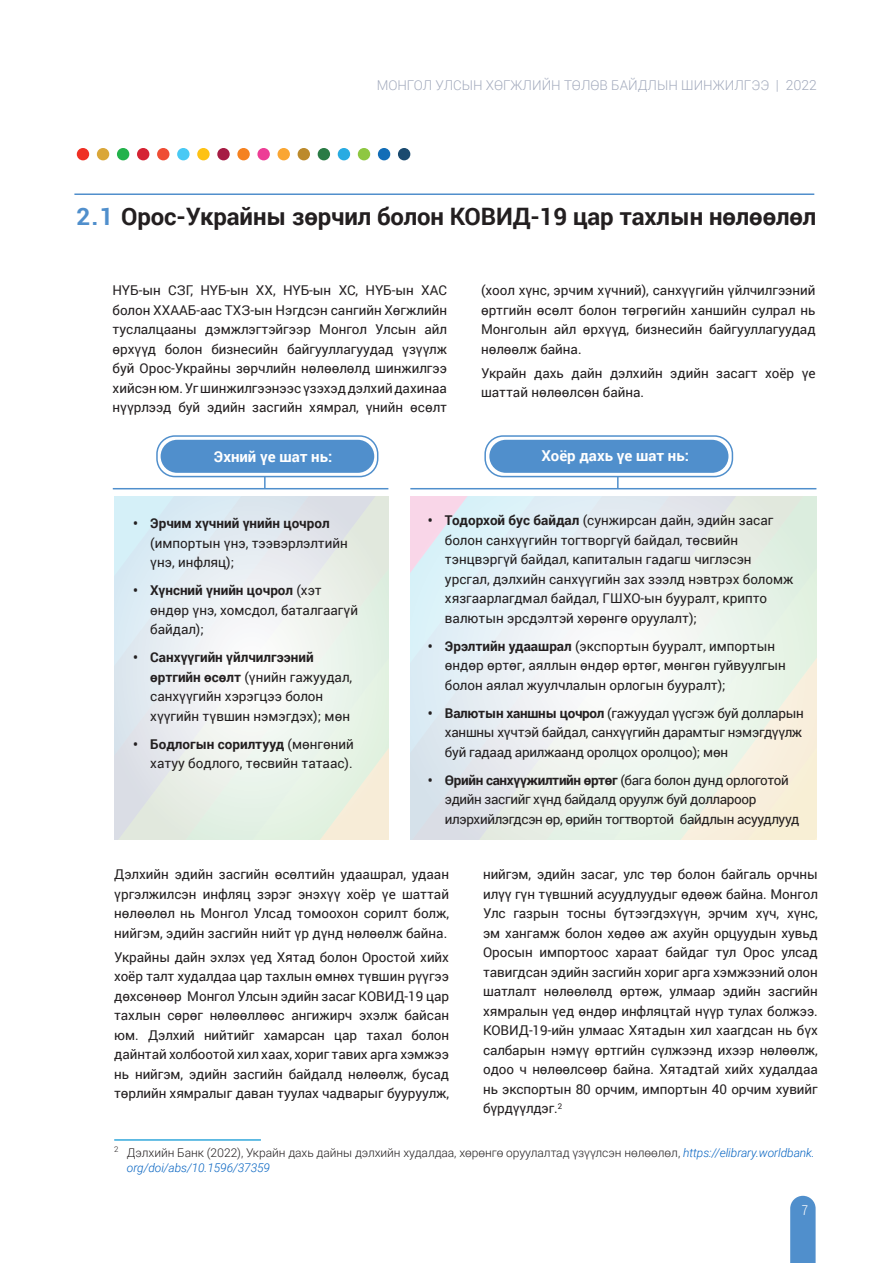
<style>
.page{position:relative;width:893px;height:1263px;background:#fff}
.page>*{position:absolute;margin:0;border:0;box-sizing:border-box;transform-origin:0 0}
.t1{font:700 24px "Roboto";letter-spacing:-.005em;color:#231f20}
.t2{font:700 15px "Roboto";color:#fff}
.t3{font:13.5px/19.5px "Roboto";color:#231f20;text-align:justify}
.t4{font:13.5px/19.5px "Roboto";letter-spacing:-.025em;color:#231f20}
.t5{font:300 13.5px "Roboto";color:#6f7b98}
.t6{font:300 13.5px "Roboto Condensed";color:#fff}
.t7{font:300 12px/15px "Roboto";letter-spacing:-.005em;color:#231f20}
.s1{font-size:13.95px}
.s2{color:#508fcc}
.s3{font-weight:700}
.s4{font-style:italic;color:#0563c1}
</style>
<div class="page">
<svg style="left:790px;top:1196px;width:26px;height:67px;background:#5a95cf"></svg>
<div style="left:161px;top:440px;width:213px;height:33px;background:#508fcc;border-radius:17px"></div>
<div style="left:156px;top:435px;width:222px;height:42px;border:2px solid #508fcc;border-radius:18px"></div>
<div style="left:489px;top:440px;width:239px;height:33px;background:#508fcc;border-radius:17px"></div>
<div style="left:484px;top:435px;width:249px;height:42px;border:2px solid #508fcc;border-radius:18px"></div>
<hr style="left:113px;top:488px;width:275px;height:1px;background:#508fcc">
<hr style="left:410px;top:488px;width:406px;height:1px;background:#508fcc">
<svg style="left:264px;top:476px;width:2px;height:12px"></svg>
<svg style="left:617px;top:477px;width:2px;height:11px"></svg>
<div style="left:77px;top:148px;width:12px;height:12px;background:#ef3024;border-radius:50%"></div>
<div style="left:117px;top:148px;width:12px;height:12px;background:#23b24b;border-radius:50%"></div>
<div style="left:157px;top:148px;width:12px;height:12px;background:#ef4d35;border-radius:50%"></div>
<div style="left:197px;top:148px;width:13px;height:12px;background:#fec214;border-radius:50%"></div>
<div style="left:237px;top:148px;width:13px;height:12px;background:#f58220;border-radius:50%"></div>
<div style="left:278px;top:148px;width:12px;height:12px;background:#faa633;border-radius:50%"></div>
<div style="left:318px;top:148px;width:12px;height:12px;background:#2a7b45;border-radius:50%"></div>
<div style="left:97px;top:148px;width:12px;height:12px;background:#daa739;border-radius:50%"></div>
<div style="left:137px;top:148px;width:12px;height:12px;background:#d52333;border-radius:50%"></div>
<div style="left:177px;top:148px;width:13px;height:12px;background:#49c9f4;border-radius:50%"></div>
<div style="left:217px;top:148px;width:13px;height:12px;background:#a61c44;border-radius:50%"></div>
<div style="left:257px;top:148px;width:13px;height:12px;background:#ed3e96;border-radius:50%"></div>
<div style="left:298px;top:148px;width:12px;height:12px;background:#bc8a2c;border-radius:50%"></div>
<div style="left:338px;top:148px;width:12px;height:12px;background:#29abe2;border-radius:50%"></div>
<div style="left:378px;top:148px;width:12px;height:12px;background:#126db7;border-radius:50%"></div>
<div style="left:358px;top:148px;width:12px;height:12px;background:#8ec741;border-radius:50%"></div>
<div style="left:398px;top:148px;width:12px;height:12px;background:#1a4a6f;border-radius:50%"></div>
<hr style="left:74px;top:193px;width:740px;height:2px;background:#508fcc">
<hr style="left:114px;top:1139px;width:147px;height:2px;background:#33a8db">
<p class="t5" style="left:377px;top:75px;width:442px">МОНГОЛ УЛСЫН ХӨГЖЛИЙН ТӨЛӨВ БАЙДЛЫН ШИНЖИЛГЭЭ <span class="s1">| 2022</span></p>
<p class="t1" style="left:77px;top:200px;width:741px"><span class="s2">2.1</span> Орос-Украйны зөрчил болон КОВИД-19 цар тахлын нөлөөлөл</p>
<p class="t3" style="left:113px;top:280px;width:336px">НҮБ-ын СЗГ, НҮБ-ын ХХ, НҮБ-ын ХС, НҮБ-ын ХАС болон ХХААБ-аас ТХЗ-ын Нэгдсэн сангийн Хөгжлийн туслалцааны дэмжлэгтэйгээр Монгол Улсын айл өрхүүд болон бизнесийн байгууллагуудад үзүүлж буй Орос-Украйны зөрчлийн нөлөөлөлд шинжилгээ хийсэн юм. Уг шинжилгээнээс үзэхэд дэлхий дахинаа нүүрлээд буй эдийн засгийн хямрал, үнийн өсөлт</p>
<p class="t3" style="left:481px;top:280px;width:336px">(хоол хүнс, эрчим хүчний), санхүүгийн үйлчилгээний өртгийн өсөлт болон төгрөгийн ханшийн сулрал нь Монголын айл өрхүүд, бизнесийн байгууллагуудад нөлөөлж байна.</p>
<p class="t3" style="left:481px;top:363px;width:336px">Украйн дахь дайн дэлхийн эдийн засагт хоёр үе шаттай нөлөөлсөн байна.</p>
<p class="t2" style="left:214px;top:446px;width:120px">Эхний үе шат нь:</p>
<p class="t2" style="left:542px;top:445px;width:149px">Хоёр дахь үе шат нь:</p>
<p class="t3" style="left:150px;top:513px;width:199px;text-align:left;text-indent:-17px"><span class="s3">• Эрчим хүчний үнийн цочрол </span>(импортын үнэ, тээвэрлэлтийн үнэ, инфляц);</p>
<p class="t3" style="left:150px;top:580px;width:209px;text-align:left;text-indent:-17px"><span class="s3">• Хүнсний үнийн цочрол</span> (хэт өндөр үнэ, хомсдол, баталгаагүй байдал);</p>
<p class="t3" style="left:150px;top:647px;width:203px;text-align:left;text-indent:-17px"><span class="s3">• Санхүүгийн үйлчилгээний өртгийн өсөлт</span> (үнийн гажуудал, санхүүгийн хэрэгцээ болон хүүгийн түвшин нэмэгдэх); мөн</p>
<p class="t3" style="left:133px;top:734px;width:222px;text-align:right"><span class="s3">• Бодлогын сорилтууд</span> (мөнгөний хатуу бодлого, төсвийн татаас).</p>
<p class="t3" style="left:445px;top:510px;width:350px;text-align:left;text-indent:-17px"><span class="s3">• Тодорхой бус байдал</span> (сунжирсан дайн, эдийн засаг болон санхүүгийн тогтворгүй байдал, төсвийн тэнцвэргүй байдал, капиталын гадагш чиглэсэн урсгал, дэлхийн санхүүгийн зах зээлд нэвтрэх боломж хязгаарлагдмал байдал, ГШХО-ын бууралт, крипто валютын эрсдэлтэй хөрөнгө оруулалт);</p>
<p class="t3" style="left:445px;top:636px;width:342px;text-align:left;text-indent:-17px"><span class="s3">• Эрэлтийн удаашрал</span> (экспортын бууралт, импортын өндөр өртөг, аяллын өндөр өртөг, мөнгөн гуйвуулгын болон аялал жуулчлалын орлогын бууралт);</p>
<p class="t3" style="left:445px;top:703px;width:360px;text-indent:-17px"><span class="s3">• Валютын ханшны цочрол</span> (гажуудал үүсгэж буй долларын ханшны хүчтэй байдал, санхүүгийн дарамтыг нэмэгдүүлж буй гадаад арилжаанд оролцох оролцоо); мөн</p>
<p class="t4" style="left:445px;top:770px;width:356px;text-indent:-17px"><span class="s3">• Өрийн санхүүжилтийн өртөг</span> (бага болон дунд орлоготой эдийн засгийг хүнд байдалд оруулж буй доллароор илэрхийлэгдсэн өр, өрийн тогтвортой байдлын асуудлууд</p>
<p class="t3" style="left:114px;top:864px;width:336px">Дэлхийн эдийн засгийн өсөлтийн удаашрал, удаан үргэлжилсэн инфляц зэрэг энэхүү хоёр үе шаттай нөлөөлөл нь Монгол Улсад томоохон сорилт болж, нийгэм, эдийн засгийн нийт үр дүнд нөлөөлж байна.</p>
<p class="t3" style="left:114px;top:946px;width:336px">Украйны дайн эхлэх үед Хятад болон Оростой хийх хоёр талт худалдаа цар тахлын өмнөх түвшин рүүгээ дөхсөнөөр Монгол Улсын эдийн засаг КОВИД-19 цар тахлын сөрөг нөлөөллөөс ангижирч эхэлж байсан юм. Дэлхий нийтийг хамарсан цар тахал болон дайнтай холбоотой хил хаах, хориг тавих арга хэмжээ нь нийгэм, эдийн засгийн байдалд нөлөөлж, бусад төрлийн хямралыг даван туулах чадварыг бууруулж,</p>
<p class="t3" style="left:483px;top:864px;width:336px">нийгэм, эдийн засаг, улс төр болон байгаль орчны илүү гүн түвшний асуудлуудыг өдөөж байна. Монгол Улс газрын тосны бүтээгдэхүүн, эрчим хүч, хүнс, эм хангамж болон хөдөө аж ахуйн орцуудын хувьд Оросын импортоос хараат байдаг тул Орос улсад тавигдсан эдийн засгийн хориг арга хэмжээний олон шатлалт нөлөөлөлд өртөж, улмаар эдийн засгийн хямралын үед өндөр инфляцтай нүүр тулах болжээ.<br>КОВИД-19-ийн улмаас Хятадын хил хаагдсан нь бүх салбарын нэмүү өртгийн сүлжээнд ихээр нөлөөлж, одоо ч нөлөөлсөөр байна. Хятадтай хийх худалдаа нь экспортын 80 орчим, импортын 40 орчим хувийг бүрдүүлдэг.<sup>2</sup></p>
<p class="t7" style="left:127px;top:1144px;width:689px;text-indent:-13px"><sup>2</sup> Дэлхийн Банк (2022), Украйн дахь дайны дэлхийн худалдаа, хөрөнгө оруулалтад үзүүлсэн нөлөөлөл, <span class="s4">https://elibrary.worldbank. org/doi/abs/10.1596/37359</span></p>
<p class="t6" style="left:802px;top:1201px;width:8px">7</p>
</div>
